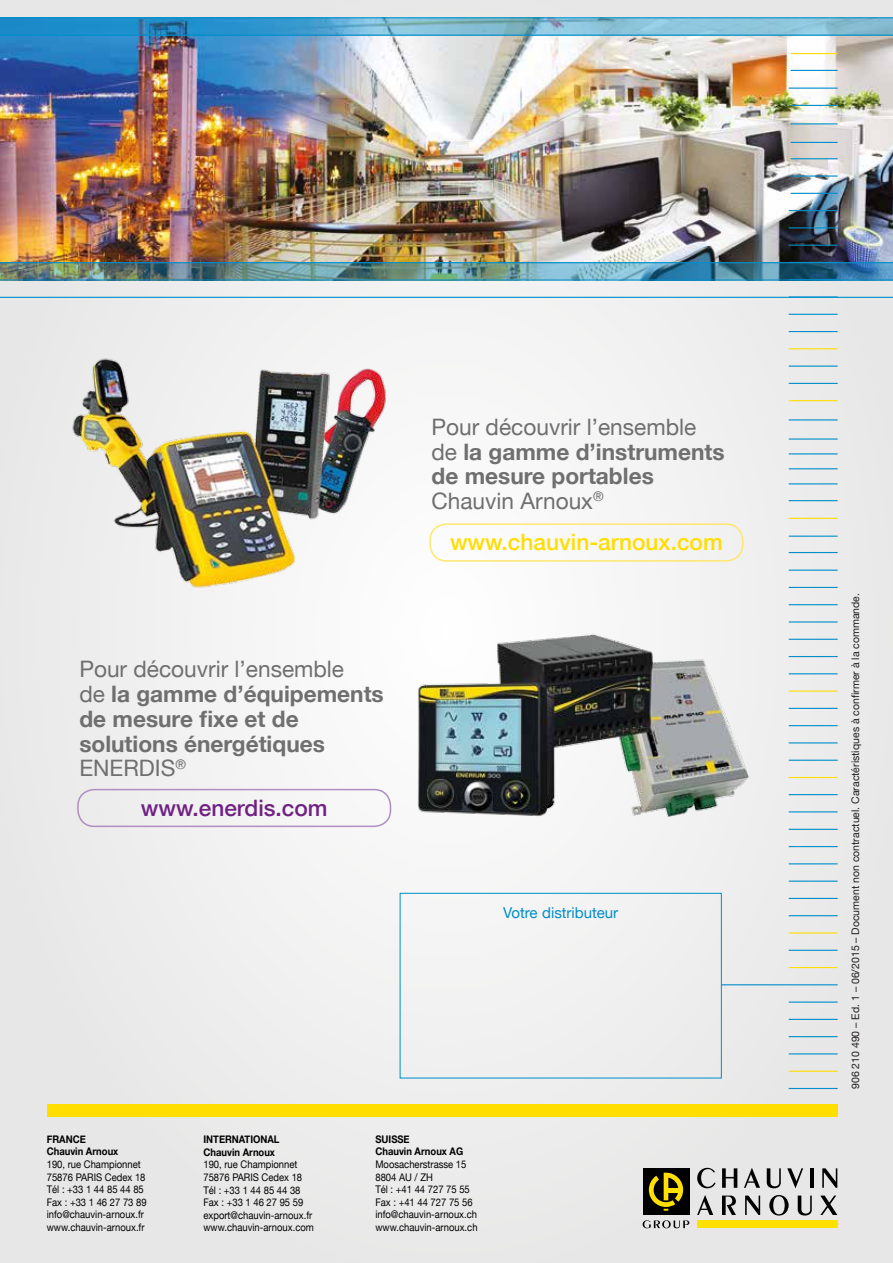
<style>
.page{position:relative;width:893px;height:1263px;background:#ededed}
.page>*{position:absolute;margin:0;border:0;box-sizing:border-box;transform-origin:0 0}
.t1{font:700 22.65px/24.8px "Helvetica Neue";color:#706f6f}
.t2{font:22.65px/24.8px "Helvetica Neue";color:#706f6f}
.t3{font:500 22.65px "Helvetica Neue";color:#ffde00}
.t4{font:500 22.65px "Helvetica Neue";color:#702283}
.t5{font:15px "Helvetica Neue";color:#008ec9}
.t6{font:10.5px/12.6px "Helvetica Neue";color:#000;scale:.9 1}
.t7{font:10.5px "Helvetica Neue";color:#231f20}
.t8{font:700 10.5px/12.6px "Helvetica Neue";color:#000;scale:.9 1}
.s1{font-weight:700}
.s2{font-weight:400}
</style>
<div class="page">
<div style="left:697px;top:1220px;width:140px;height:8px;background:#ffe000"></div>
<div style="left:643px;top:1168px;width:46px;height:47px;background:#000"></div>
<svg style="left:649px;top:1173px;width:34px;height:37px"></svg>
<svg style="left:697px;top:1168px;width:18px;height:20px"></svg>
<svg style="left:722px;top:1168px;width:15px;height:20px"></svg>
<svg style="left:744px;top:1168px;width:16px;height:20px"></svg>
<svg style="left:767px;top:1168px;width:14px;height:20px"></svg>
<svg style="left:787px;top:1168px;width:16px;height:20px"></svg>
<hr style="left:810px;top:1168px;width:3px;height:20px;background:#000">
<svg style="left:822px;top:1168px;width:15px;height:20px"></svg>
<svg style="left:697px;top:1195px;width:16px;height:20px"></svg>
<svg style="left:722px;top:1195px;width:14px;height:20px"></svg>
<svg style="left:745px;top:1195px;width:15px;height:20px"></svg>
<svg style="left:769px;top:1195px;width:20px;height:20px"></svg>
<svg style="left:798px;top:1195px;width:14px;height:20px"></svg>
<svg style="left:820px;top:1195px;width:17px;height:20px"></svg>
<svg style="left:643px;top:1220px;width:46px;height:8px"></svg>
<div style="left:47px;top:1104px;width:791px;height:13px;background:#ffde00"></div>
<div style="left:400px;top:893px;width:322px;height:185px;border:1px solid #008ec9"></div>
<img style="left:0;top:36px;width:893px;height:226px">
<hr style="left:721px;top:984px;width:117px;height:1px;background:#008ec9">
<hr style="left:791px;top:53px;width:47px;height:1px;background:#ffde00">
<hr style="left:791px;top:70px;width:47px;height:1px;background:#008ec9">
<hr style="left:791px;top:123px;width:47px;height:1px;background:#008ec9">
<hr style="left:789px;top:88px;width:49px;height:1px;background:#008ec9">
<hr style="left:791px;top:105px;width:47px;height:1px;background:#008ec9">
<hr style="left:789px;top:453px;width:49px;height:1px;background:#008ec9">
<hr style="left:789px;top:419px;width:49px;height:1px;background:#008ec9">
<hr style="left:791px;top:175px;width:47px;height:2px;background:#008ec9">
<hr style="left:789px;top:500px;width:49px;height:1px;background:#008ec9">
<hr style="left:791px;top:193px;width:47px;height:1px;background:#008ec9">
<hr style="left:789px;top:210px;width:49px;height:1px;background:#008ec9">
<hr style="left:789px;top:227px;width:49px;height:1px;background:#008ec9">
<hr style="left:789px;top:552px;width:49px;height:1px;background:#008ec9">
<hr style="left:789px;top:245px;width:49px;height:1px;background:#008ec9">
<hr style="left:789px;top:570px;width:49px;height:1px;background:#008ec9">
<hr style="left:789px;top:587px;width:49px;height:1px;background:#008ec9">
<hr style="left:789px;top:296px;width:49px;height:2px;background:#008ec9">
<hr style="left:789px;top:604px;width:49px;height:1px;background:#008ec9">
<hr style="left:789px;top:314px;width:49px;height:1px;background:#008ec9">
<hr style="left:789px;top:621px;width:49px;height:1px;background:#008ec9">
<hr style="left:789px;top:331px;width:49px;height:1px;background:#008ec9">
<hr style="left:789px;top:639px;width:49px;height:1px;background:#008ec9">
<hr style="left:789px;top:348px;width:49px;height:1px;background:#ffde00">
<hr style="left:789px;top:656px;width:49px;height:1px;background:#008ec9">
<hr style="left:789px;top:366px;width:49px;height:1px;background:#008ec9">
<hr style="left:789px;top:673px;width:49px;height:1px;background:#008ec9">
<hr style="left:789px;top:383px;width:49px;height:1px;background:#008ec9">
<hr style="left:789px;top:690px;width:49px;height:2px;background:#ffde00">
<hr style="left:789px;top:400px;width:49px;height:1px;background:#ffde00">
<hr style="left:789px;top:708px;width:49px;height:1px;background:#008ec9">
<hr style="left:789px;top:725px;width:49px;height:1px;background:#008ec9">
<hr style="left:789px;top:742px;width:49px;height:1px;background:#008ec9">
<hr style="left:789px;top:536px;width:49px;height:1px;background:#008ec9">
<hr style="left:789px;top:760px;width:49px;height:1px;background:#008ec9">
<hr style="left:789px;top:777px;width:49px;height:1px;background:#ffde00">
<hr style="left:789px;top:794px;width:49px;height:1px;background:#008ec9">
<hr style="left:789px;top:811px;width:49px;height:1px;background:#008ec9">
<hr style="left:789px;top:829px;width:49px;height:1px;background:#008ec9">
<hr style="left:789px;top:846px;width:49px;height:1px;background:#008ec9">
<hr style="left:789px;top:863px;width:49px;height:1px;background:#008ec9">
<hr style="left:789px;top:880px;width:49px;height:2px;background:#008ec9">
<hr style="left:789px;top:950px;width:49px;height:1px;background:#008ec9">
<hr style="left:789px;top:1019px;width:49px;height:1px;background:#008ec9">
<hr style="left:789px;top:915px;width:49px;height:1px;background:#008ec9">
<hr style="left:789px;top:1053px;width:49px;height:1px;background:#008ec9">
<hr style="left:789px;top:898px;width:49px;height:1px;background:#008ec9">
<hr style="left:789px;top:967px;width:49px;height:1px;background:#ffde00">
<hr style="left:789px;top:1036px;width:49px;height:1px;background:#008ec9">
<hr style="left:789px;top:932px;width:49px;height:1px;background:#ffde00">
<hr style="left:789px;top:1001px;width:49px;height:2px;background:#008ec9">
<hr style="left:789px;top:1071px;width:49px;height:1px;background:#ffde00">
<hr style="left:789px;top:1088px;width:49px;height:1px;background:#008ec9">
<hr style="left:789px;top:438px;width:49px;height:2px;background:#008ec9">
<hr style="left:791px;top:158px;width:47px;height:1px;background:#008ec9">
<hr style="left:791px;top:142px;width:47px;height:1px;background:#008ec9">
<hr style="left:789px;top:483px;width:49px;height:1px;background:#008ec9">
<hr style="left:789px;top:518px;width:49px;height:1px;background:#ffde00">
<hr style="left:789px;top:468px;width:49px;height:1px;background:#008ec9">
<img style="left:0;top:263px;width:893px;height:17px">
<hr style="left:0;top:262px;width:893px;height:1px;background:#008ec9">
<hr style="left:0;top:297px;width:893px;height:1px;background:#008ec9">
<hr style="left:0;top:280px;width:893px;height:1px;background:#008ec9">
<svg style="left:0;top:18px;width:893px;height:17px"></svg>
<hr style="left:0;top:35px;width:893px;height:1px;background:#008ec9">
<hr style="left:0;top:17px;width:893px;height:1px;background:#008ec9">
<img style="left:72px;top:358px;width:332px;height:273px">
<img style="left:401px;top:623px;width:348px;height:221px">
<div style="left:429px;top:523px;width:314px;height:39px;border:2px solid #ffe76e;border-radius:16px"></div>
<div style="left:77px;top:789px;width:314px;height:38px;border:2px solid #b28dc1;border-radius:16px"></div>
<h1 class="t2" style="left:432px;top:416px;width:295px">Pour découvrir l’ensemble de <span class="s1">la gamme d’instruments de mesure portables<br></span>Chauvin Arnoux<sup>®</sup></h1>
<h1 class="t1" style="left:79px;top:657px;width:306px"><span class="s2">Pour découvrir l’ensemble<br>de</span> la gamme d’équipements de mesure fixe et de solutions énergétiques<br><span class="s2">ENERDIS</span><sup>®</sup></h1>
<h1 class="t4" style="left:141px;top:789px;width:188px">www.enerdis.com</h1>
<h1 class="t3" style="left:450px;top:524px;width:274px">www.chauvin-arnoux.com</h1>
<h2 class="t5" style="left:503px;top:902px;width:117px">Votre distributeur</h2>
<p class="t8" style="left:47px;top:1133px;width:81px">FRANCE<br>Chauvin Arnoux</p>
<p class="t6" style="left:47px;top:1158px;width:112px">190, rue Championnet<br>75876 PARIS Cedex 18<br>Tél : +33 1 44 85 44 85<br>Fax : +33 1 46 27 73 89 info@chauvin-arnoux.fr www.chauvin-arnoux.fr</p>
<p class="t8" style="left:203px;top:1133px;width:86px">INTERNATIONAL<br>Chauvin Arnoux</p>
<p class="t6" style="left:203px;top:1159px;width:124px">190, rue Championnet<br>75876 PARIS Cedex 18<br>Tél : +33 1 44 85 44 38<br>Fax : +33 1 46 27 95 59 export@chauvin-arnoux.fr www.chauvin-arnoux.com</p>
<p class="t8" style="left:375px;top:1133px;width:99px">SUISSE<br>Chauvin Arnoux AG</p>
<p class="t6" style="left:375px;top:1158px;width:115px">Moosacherstrasse 15<br>8804 AU / ZH<br>Tél : +41 44 727 75 55<br>Fax : +41 44 727 75 56 info@chauvin-arnoux.ch www.chauvin-arnoux.ch</p>
<p class="t7" style="left:848px;top:1089px;width:498px;rotate:-90deg">906 210 490 – Ed. 1 – 06/2015 – Document non contractuel. Caractéristiques à confirmer à la commande.</p>
</div>
